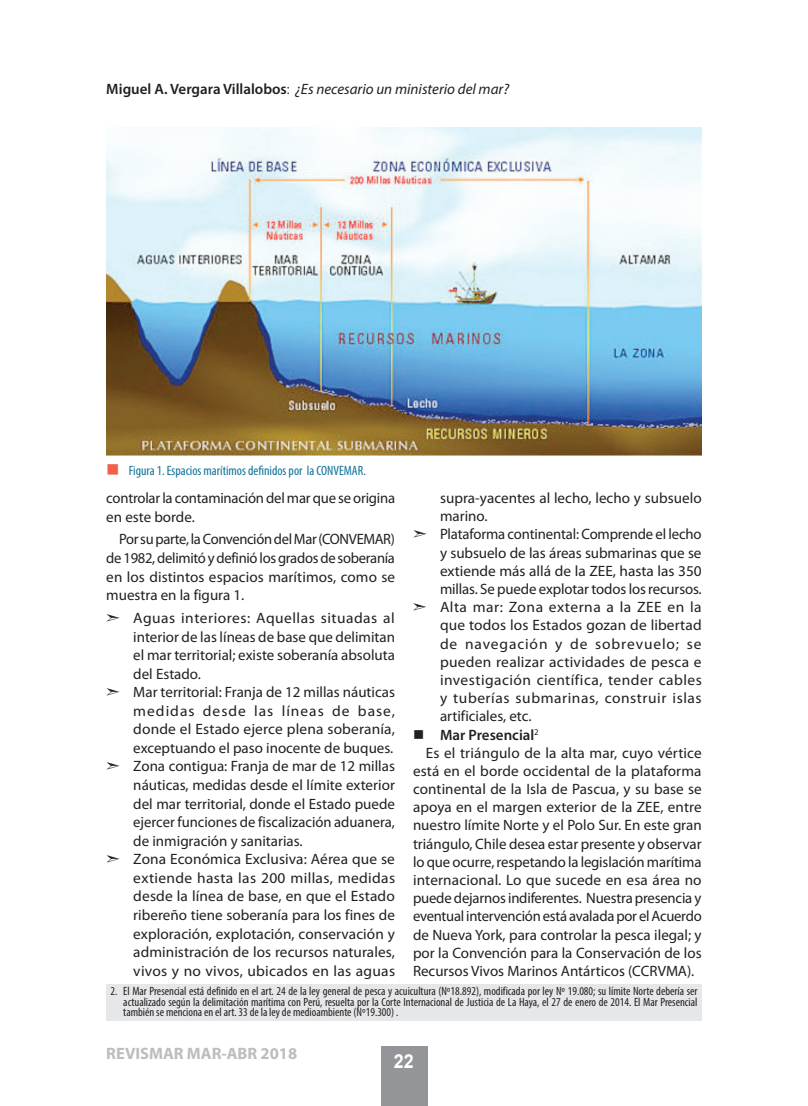
<style>
.page{position:relative;width:808px;height:1106px;background:#fff}
.page>*{position:absolute;margin:0;border:0;box-sizing:border-box;transform-origin:0 0}
.t1{font:700 19.2px "Arial";color:#fff;scale:.93 1}
.t2{font:700 16.5px "Myriad Pro";color:#bcbdc0}
.t3{font:15px/18.6px "Myriad Pro";color:#231f20}
.t4{font:15px "Myriad Pro";letter-spacing:.035em;color:#231f20}
.t5{font:15px "Myriad Pro";letter-spacing:.02em;color:#231f20}
.t6{font:15px "Myriad Pro";letter-spacing:.03em;color:#231f20}
.t7{font:italic 15px "Myriad Pro";color:#231f20}
.t8{font:15px "Myriad Pro";letter-spacing:.065em;color:#231f20}
.t9{font:15px "Myriad Pro";letter-spacing:.055em;color:#231f20}
.t10{font:600 15px "Myriad Pro";color:#231f20}
.t11{font:condensed 13.5px "Myriad Pro";color:#0f7298}
.t12{font:condensed 12px/10.5px "Myriad Pro";color:#231f20;text-align:justify}
.s1{font-weight:600;font-style:normal}
.s2{font-style:normal;font-stretch:condensed}
.s3{color:#f1614a}
</style>
<div class="page">
<div style="left:381px;top:1046px;width:46px;height:60px;background:#939598"></div>
<img style="left:106px;top:128px;width:596px;height:327px">
<div style="left:106px;top:984px;width:596px;height:36px;background:#e6e7e9"></div>
<p class="t7" style="left:106px;top:80px;width:404px"><span class="s1">Miguel A. Vergara Villalobos</span><span class="s2">:</span> ¿Es necesario un ministerio del mar?</p>
<p class="t11" style="left:106px;top:462px;width:261px"><span class="s3">■</span> Figura 1. Espacios marítimos definidos por la CONVEMAR.</p>
<p class="t3" style="left:106px;top:488px;width:290px">controlar la contaminación del mar que se origina en este borde.</p>
<p class="t3" style="left:106px;top:530px;width:290px;text-align:justify;text-indent:13px">Por su parte, la Convención del Mar (CONVEMAR) de 1982, delimitó y definió los grados de soberanía en los distintos espacios marítimos, como se muestra en la figura 1.</p>
<p class="t4" style="left:106px;top:608px;width:290px">➣ Aguas interiores: Aquellas situadas al</p>
<p class="t3" style="left:133px;top:627px;width:263px">interior de las líneas de base que delimitan</p>
<p class="t3" style="left:133px;top:645px;width:263px">el mar territorial; existe soberanía absoluta</p>
<p class="t3" style="left:133px;top:664px;width:69px">del Estado.</p>
<p class="t3" style="left:106px;top:682px;width:290px">➣ Mar territorial: Franja de 12 millas náuticas</p>
<p class="t8" style="left:133px;top:701px;width:263px">medidas desde las líneas de base,</p>
<p class="t3" style="left:133px;top:719px;width:263px">donde el Estado ejerce plena soberanía,</p>
<p class="t3" style="left:133px;top:738px;width:261px">exceptuando el paso inocente de buques.</p>
<p class="t3" style="left:106px;top:757px;width:290px">➣ Zona contigua: Franja de mar de 12 millas</p>
<p class="t3" style="left:133px;top:775px;width:263px">náuticas, medidas desde el límite exterior</p>
<p class="t3" style="left:133px;top:794px;width:263px">del mar territorial, donde el Estado puede</p>
<p class="t3" style="left:133px;top:812px;width:263px">ejercer funciones de fiscalización aduanera,</p>
<p class="t3" style="left:133px;top:831px;width:171px">de inmigración y sanitarias.</p>
<p class="t3" style="left:106px;top:849px;width:290px">➣ Zona Económica Exclusiva: Aérea que se</p>
<p class="t5" style="left:133px;top:868px;width:263px">extiende hasta las 200 millas, medidas</p>
<p class="t3" style="left:133px;top:886px;width:263px">desde la línea de base, en que el Estado</p>
<p class="t3" style="left:133px;top:905px;width:263px">ribereño tiene soberanía para los fines de</p>
<p class="t3" style="left:133px;top:924px;width:263px">exploración, explotación, conservación y</p>
<p class="t3" style="left:133px;top:942px;width:263px">administración de los recursos naturales,</p>
<p class="t3" style="left:133px;top:961px;width:263px">vivos y no vivos, ubicados en las aguas</p>
<p class="t3" style="left:440px;top:488px;width:263px">supra-yacentes al lecho, lecho y subsuelo</p>
<p class="t3" style="left:440px;top:506px;width:49px">marino.</p>
<p class="t3" style="left:413px;top:525px;width:290px">➣ Plataforma continental: Comprende el lecho</p>
<p class="t3" style="left:440px;top:543px;width:263px">y subsuelo de las áreas submarinas que se</p>
<p class="t3" style="left:440px;top:561px;width:263px">extiende más allá de la ZEE, hasta las 350</p>
<p class="t3" style="left:440px;top:579px;width:263px">millas. Se puede explotar todos los recursos.</p>
<p class="t6" style="left:413px;top:598px;width:290px">➣ Alta mar: Zona externa a la ZEE en la</p>
<p class="t3" style="left:440px;top:616px;width:263px">que todos los Estados gozan de libertad</p>
<p class="t9" style="left:440px;top:634px;width:263px">de navegación y de sobrevuelo; se</p>
<p class="t5" style="left:440px;top:652px;width:263px">pueden realizar actividades de pesca e</p>
<p class="t6" style="left:440px;top:670px;width:263px">investigación científica, tender cables</p>
<p class="t4" style="left:440px;top:689px;width:263px">y tuberías submarinas, construir islas</p>
<p class="t3" style="left:440px;top:706px;width:93px">artificiales, etc.</p>
<p class="t10" style="left:413px;top:725px;width:127px">■ Mar Presencial<sup>2</sup></p>
<p class="t3" style="left:426px;top:743px;width:278px">Es el triángulo de la alta mar, cuyo vértice</p>
<p class="t3" style="left:413px;top:761px;width:290px">está en el borde occidental de la plataforma</p>
<p class="t3" style="left:413px;top:779px;width:290px">continental de la Isla de Pascua, y su base se</p>
<p class="t3" style="left:413px;top:797px;width:290px">apoya en el margen exterior de la ZEE, entre</p>
<p class="t3" style="left:413px;top:816px;width:290px">nuestro límite Norte y el Polo Sur. En este gran</p>
<p class="t3" style="left:413px;top:834px;width:290px">triángulo, Chile desea estar presente y observar</p>
<p class="t3" style="left:413px;top:852px;width:290px">lo que ocurre, respetando la legislación marítima</p>
<p class="t3" style="left:413px;top:870px;width:290px">internacional. Lo que sucede en esa área no</p>
<p class="t3" style="left:413px;top:888px;width:290px">puede dejarnos indiferentes. Nuestra presencia y</p>
<p class="t3" style="left:413px;top:906px;width:290px">eventual intervención está avalada por el Acuerdo</p>
<p class="t3" style="left:413px;top:925px;width:290px">de Nueva York, para controlar la pesca ilegal; y</p>
<p class="t3" style="left:413px;top:943px;width:290px">por la Convención para la Conservación de los</p>
<p class="t3" style="left:413px;top:961px;width:283px">Recursos Vivos Marinos Antárticos (CCRVMA).</p>
<p class="t12" style="left:123px;top:985px;width:576px;text-indent:-13px">2. El Mar Presencial está definido en el art. 24 de la ley general de pesca y acuicultura (Nº18.892), modificada por ley Nº 19.080; su límite Norte debería ser actualizado según la delimitación marítima con Perú, resuelta por la Corte Internacional de Justicia de La Haya, el 27 de enero de 2014. El Mar Presencial también se menciona en el art. 33 de la ley de medioambiente (Nº19.300) .</p>
<p class="t2" style="left:106px;top:1042px;width:192px">REVISMAR MAR-ABR 2018</p>
<p class="t1" style="left:394px;top:1048px;width:23px">22</p>
</div>
